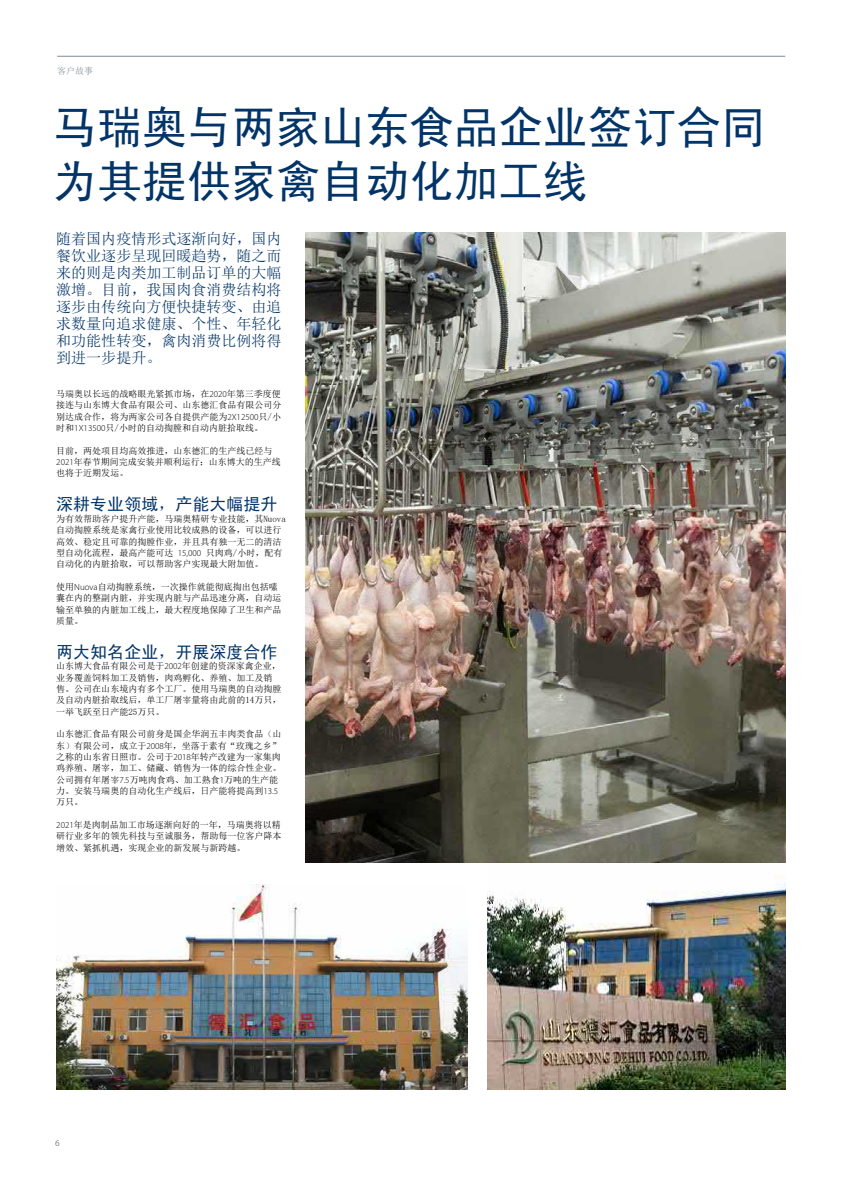
<style>
.page{position:relative;width:842px;height:1191px;background:#fff}
.page>*{position:absolute;margin:0;border:0;box-sizing:border-box;transform-origin:0 0}
.t1{font:45px/54px "Sim Hei";letter-spacing:-.01em;color:#023467}
.t2{font:17px "Sim Hei";color:#023467}
.t3{font:15px/17px "Sim Sun";color:#023467;text-align:justify}
.t4{font:9px/11.3px "Sim Sun";color:#000}
.t5{font:9px "Sim Sun";color:#808b94}
.t6{font:9px "Myriad Pro";color:#808b94}
.s1{font-family:"Myriad Pro";font-weight:300}
</style>
<div class="page">
<img style="left:488px;top:862px;width:297px;height:227px">
<hr style="left:841px;top:0;width:1px;height:1191px;background:#808b94">
<img style="left:305px;top:232px;width:480px;height:630px">
<hr style="left:57px;top:56px;width:728px;height:1px;background:#808b94">
<img style="left:57px;top:885px;width:410px;height:204px">
<p class="t5" style="left:57px;top:66px;width:38px">客户故事</p>
<h1 class="t1" style="left:53px;top:100px;width:715px">马瑞奥与两家山东食品企业签订合同为其提供家禽自动化加工线</h1>
<h3 class="t3" style="left:56px;top:230px;width:227px">随着国内疫情形式逐渐向好，国内餐饮业逐步呈现回暖趋势，随之而来的则是肉类加工制品订单的大幅激增。目前，我国肉食消费结构将逐步由传统向方便快捷转变、由追求数量向追求健康、个性、年轻化和功能性转变，禽肉消费比例将得到进一步提升。</h3>
<p class="t4" style="left:56px;top:388px;width:226px;text-align:justify">马瑞奥以长远的战略眼光紧抓市场，在<span class="s1">2020</span>年第三季度便接连与山东博大食品有限公司、山东德汇食品有限公司分别达成合作，将为两家公司各自提供产能为<span class="s1">2X12500</span>只/小时和<span class="s1">1X13500</span>只/小时的自动掏膛和自动内脏拾取线。</p>
<p class="t4" style="left:56px;top:445px;width:226px">目前，两处项目均高效推进，山东德汇的生产线已经与<br><span class="s1">2021</span>年春节期间完成安装并顺利运行；山东博大的生产线也将于近期发运。</p>
<h2 class="t2" style="left:56px;top:495px;width:222px">深耕专业领域，产能大幅提升</h2>
<p class="t4" style="left:56px;top:513px;width:231px">为有效帮助客户提升产能，马瑞奥精研专业技能，其Nuova自动掏膛系统是家禽行业使用比较成熟的设备，可以进行高效、稳定且可靠的掏膛作业，并且具有独一无二的清洁型自动化流程，最高产能可达 <span class="s1">15,000</span> 只肉鸡/小时，配有自动化的内脏拾取，可以帮助客户实现最大附加值。</p>
<p class="t4" style="left:56px;top:581px;width:226px">使用<span class="s1">Nuova</span>自动掏膛系统，一次操作就能彻底掏出包括嗉囊在内的整副内脏，并实现内脏与产品迅速分离，自动运输至单独的内脏加工线上，最大程度地保障了卫生和产品质量。</p>
<h2 class="t2" style="left:56px;top:643px;width:222px">两大知名企业，开展深度合作</h2>
<p class="t4" style="left:56px;top:660px;width:226px">山东博大食品有限公司是于<span class="s1">2002</span>年创建的资深家禽企业，业务覆盖饲料加工及销售，肉鸡孵化、养殖、加工及销售。公司在山东境内有多个工厂。使用马瑞奥的自动掏膛及自动内脏拾取线后，单工厂屠宰量将由此前的14万只，一举飞跃至日产能25万只。</p>
<p class="t4" style="left:56px;top:728px;width:226px">山东德汇食品有限公司前身是国企华润五丰肉类食品（山东）有限公司，成立于<span class="s1">2008</span>年，坐落于素有“玫瑰之乡”之称的山东省日照市。公司于<span class="s1">2018</span>年转产改建为一家集肉鸡养殖、屠宰，加工、储藏、销售为一体的综合性企业。公司拥有年屠宰<span class="s1">7.5</span>万吨肉食鸡、加工熟食<span class="s1">1</span>万吨的生产能力。安装马瑞奥的自动化生产线后，日产能将提高到<span class="s1">13.5</span>万只。</p>
<p class="t4" style="left:56px;top:819px;width:226px;text-align:justify"><span class="s1">2021</span>年是肉制品加工市场逐渐向好的一年，马瑞奥将以精研行业多年的领先科技与至诚服务，帮助每一位客户降本增效、紧抓机遇，实现企业的新发展与新跨越。</p>
<p class="t6" style="left:55px;top:1137px;width:6px">6</p>
</div>
